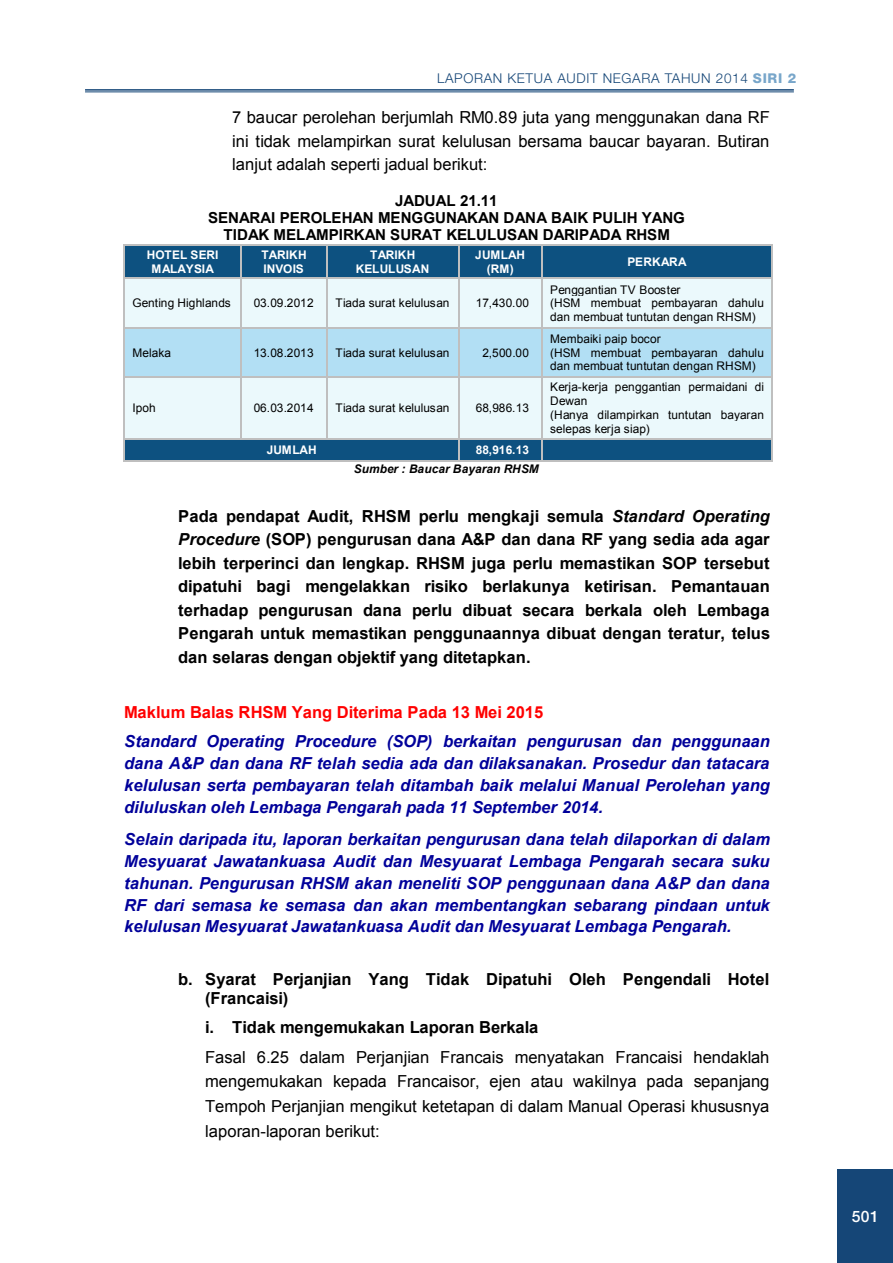
<style>
.page{position:relative;width:893px;height:1263px;background:#fff}
.page>*{position:absolute;margin:0;border:0;box-sizing:border-box;transform-origin:0 0}
.t1{font:italic 700 16.5px/21.8px "Arial";color:#00009a;text-align:justify}
.t2{font:700 16.5px/23.5px "Arial";color:#000;text-align:justify}
.t3{font:16.5px/24.6px "Arial";color:#000;text-align:justify}
.t4{font:700 16.5px "Arial";color:#f00}
.t5{font:500 15.75px "Helvetica Neue LT Std";color:#fff}
.t6{font:700 15.15px/17.1px "Arial";letter-spacing:-.01em;color:#000;text-align:center}
.t7{font:300 13.5px "Helvetica Neue LT Std";letter-spacing:.05em;color:#154677}
.t8{font:11.85px/13.6px "Arial";letter-spacing:.005em;color:#000}
.t9{font:700 11.85px/14.1px "Arial";letter-spacing:.005em;color:#fff;text-align:center}
.t10{font:italic 700 11.85px "Arial";letter-spacing:.005em;color:#000}
.s1{font-weight:800;color:#78a6ca}
.s2{font-style:italic}
</style>
<div class="page">
<div style="left:838px;top:1169px;width:55px;height:94px;background:#154677"></div>
<hr style="left:85px;top:92px;width:709px;height:1px;background:#154677">
<hr style="left:85px;top:89px;width:709px;height:2px;background:#154677">
<div style="left:125px;top:246px;width:115px;height:32px;background:#0d5180"></div>
<div style="left:242px;top:246px;width:84px;height:32px;background:#0d5180"></div>
<div style="left:327px;top:246px;width:131px;height:32px;background:#0d5180"></div>
<div style="left:459px;top:246px;width:82px;height:32px;background:#0d5180"></div>
<div style="left:542px;top:246px;width:230px;height:32px;background:#0d5180"></div>
<hr style="left:123px;top:244px;width:650px;height:1px;background:#bfbfbf">
<hr style="left:123px;top:245px;width:2px;height:33px;background:#bfbfbf">
<hr style="left:240px;top:245px;width:2px;height:33px;background:#bfbfbf">
<hr style="left:326px;top:245px;width:1px;height:33px;background:#bfbfbf">
<hr style="left:458px;top:245px;width:1px;height:33px;background:#bfbfbf">
<hr style="left:541px;top:245px;width:1px;height:33px;background:#bfbfbf">
<hr style="left:771px;top:245px;width:2px;height:33px;background:#bfbfbf">
<div style="left:125px;top:279px;width:115px;height:48px;background:#ebf9fc"></div>
<div style="left:242px;top:279px;width:84px;height:48px;background:#ebf9fc"></div>
<div style="left:327px;top:279px;width:131px;height:48px;background:#ebf9fc"></div>
<div style="left:459px;top:279px;width:82px;height:48px;background:#ebf9fc"></div>
<div style="left:542px;top:279px;width:230px;height:48px;background:#ebf9fc"></div>
<hr style="left:123px;top:278px;width:650px;height:1px;background:#bfbfbf">
<hr style="left:123px;top:279px;width:2px;height:48px;background:#bfbfbf">
<hr style="left:240px;top:279px;width:2px;height:48px;background:#bfbfbf">
<hr style="left:326px;top:279px;width:1px;height:48px;background:#bfbfbf">
<hr style="left:458px;top:279px;width:1px;height:48px;background:#bfbfbf">
<hr style="left:541px;top:279px;width:1px;height:48px;background:#bfbfbf">
<hr style="left:771px;top:279px;width:2px;height:48px;background:#bfbfbf">
<div style="left:125px;top:329px;width:115px;height:47px;background:#b2dff4"></div>
<div style="left:242px;top:329px;width:84px;height:47px;background:#b2dff4"></div>
<div style="left:327px;top:329px;width:131px;height:47px;background:#b2dff4"></div>
<div style="left:459px;top:329px;width:82px;height:47px;background:#b2dff4"></div>
<div style="left:542px;top:329px;width:230px;height:47px;background:#b2dff4"></div>
<hr style="left:123px;top:327px;width:650px;height:1px;background:#bfbfbf">
<hr style="left:123px;top:328px;width:2px;height:48px;background:#bfbfbf">
<hr style="left:240px;top:328px;width:2px;height:48px;background:#bfbfbf">
<hr style="left:326px;top:328px;width:1px;height:48px;background:#bfbfbf">
<hr style="left:458px;top:328px;width:1px;height:48px;background:#bfbfbf">
<hr style="left:541px;top:328px;width:1px;height:48px;background:#bfbfbf">
<hr style="left:771px;top:328px;width:2px;height:48px;background:#bfbfbf">
<div style="left:125px;top:378px;width:115px;height:60px;background:#ebf9fc"></div>
<div style="left:242px;top:378px;width:84px;height:60px;background:#ebf9fc"></div>
<div style="left:327px;top:378px;width:131px;height:60px;background:#ebf9fc"></div>
<div style="left:459px;top:378px;width:82px;height:60px;background:#ebf9fc"></div>
<div style="left:542px;top:378px;width:230px;height:60px;background:#ebf9fc"></div>
<hr style="left:123px;top:376px;width:650px;height:1px;background:#bfbfbf">
<hr style="left:123px;top:377px;width:2px;height:61px;background:#bfbfbf">
<hr style="left:240px;top:377px;width:2px;height:61px;background:#bfbfbf">
<hr style="left:326px;top:377px;width:1px;height:61px;background:#bfbfbf">
<hr style="left:458px;top:377px;width:1px;height:61px;background:#bfbfbf">
<hr style="left:541px;top:377px;width:1px;height:61px;background:#bfbfbf">
<hr style="left:771px;top:377px;width:2px;height:61px;background:#bfbfbf">
<div style="left:125px;top:439px;width:333px;height:22px;background:#0d5180"></div>
<div style="left:459px;top:439px;width:82px;height:22px;background:#0d5180"></div>
<div style="left:542px;top:439px;width:230px;height:22px;background:#0d5180"></div>
<hr style="left:123px;top:438px;width:650px;height:1px;background:#bfbfbf">
<hr style="left:123px;top:439px;width:2px;height:23px;background:#bfbfbf">
<hr style="left:123px;top:461px;width:335px;height:1px;background:#bfbfbf">
<svg style="left:458px;top:439px;width:1px;height:23px"></svg>
<hr style="left:459px;top:461px;width:82px;height:1px;background:#bfbfbf">
<svg style="left:541px;top:439px;width:1px;height:23px"></svg>
<hr style="left:542px;top:461px;width:229px;height:1px;background:#bfbfbf">
<hr style="left:771px;top:439px;width:2px;height:23px;background:#bfbfbf">
<p class="t7" style="left:437px;top:70px;width:361px">LAPORAN KETUA AUDIT NEGARA TAHUN 2014 <span class="s1">SIRI 2</span></p>
<p class="t3" style="left:232px;top:106px;width:539px;line-height:23.5px">7 baucar perolehan berjumlah RM0.89 juta yang menggunakan dana RF ini tidak melampirkan surat kelulusan bersama baucar bayaran. Butiran lanjut adalah seperti jadual berikut:</p>
<p class="t6" style="left:208px;top:193px;width:478px">JADUAL 21.11<br>SENARAI PEROLEHAN MENGGUNAKAN DANA BAIK PULIH YANG<br>TIDAK MELAMPIRKAN SURAT KELULUSAN DARIPADA RHSM</p>
<p class="t9" style="left:147px;top:248px;width:73px">HOTEL SERI<br>MALAYSIA</p>
<p class="t9" style="left:261px;top:248px;width:47px;text-align:left">TARIKH<br>INVOIS</p>
<p class="t9" style="left:356px;top:248px;width:75px">TARIKH<br>KELULUSAN</p>
<p class="t9" style="left:475px;top:248px;width:51px">JUMLAH (RM)</p>
<p class="t9" style="left:627px;top:255px;width:61px">PERKARA</p>
<p class="t8" style="left:132px;top:297px;width:100px">Genting Highlands</p>
<p class="t8" style="left:254px;top:297px;width:61px">03.09.2012</p>
<p class="t8" style="left:336px;top:297px;width:115px">Tiada surat kelulusan</p>
<p class="t8" style="left:476px;top:297px;width:55px">17,430.00</p>
<p class="t8" style="left:550px;top:283px;width:215px">Penggantian TV Booster<br>(HSM membuat pembayaran dahulu dan membuat tuntutan dengan RHSM)</p>
<p class="t8" style="left:132px;top:346px;width:40px">Melaka</p>
<p class="t8" style="left:254px;top:346px;width:61px">13.08.2013</p>
<p class="t8" style="left:336px;top:346px;width:115px">Tiada surat kelulusan</p>
<p class="t8" style="left:482px;top:346px;width:48px">2,500.00</p>
<p class="t8" style="left:132px;top:401px;width:25px">Ipoh</p>
<p class="t8" style="left:254px;top:401px;width:61px">06.03.2014</p>
<p class="t8" style="left:336px;top:401px;width:115px">Tiada surat kelulusan</p>
<p class="t8" style="left:476px;top:401px;width:55px">68,986.13</p>
<p class="t8" style="left:550px;top:332px;width:215px">Membaiki paip bocor<br>(HSM membuat pembayaran dahulu dan membuat tuntutan dengan RHSM)</p>
<p class="t8" style="left:550px;top:380px;width:215px">Kerja-kerja penggantian permaidani di<br>Dewan<br>(Hanya dilampirkan tuntutan bayaran selepas kerja siap)</p>
<p class="t9" style="left:267px;top:443px;width:51px">JUMLAH</p>
<p class="t9" style="left:476px;top:443px;width:55px">88,916.13</p>
<p class="t10" style="left:354px;top:461px;width:186px">Sumber : Baucar Bayaran RHSM</p>
<p class="t2" style="left:178px;top:505px;width:593px">Pada pendapat Audit, RHSM perlu mengkaji semula <span class="s2">Standard Operating Procedure</span> (SOP) pengurusan dana A&amp;P dan dana RF yang sedia ada agar lebih terperinci dan lengkap. RHSM juga perlu memastikan SOP tersebut dipatuhi bagi mengelakkan risiko berlakunya ketirisan. Pemantauan terhadap pengurusan dana perlu dibuat secara berkala oleh Lembaga Pengarah untuk memastikan penggunaannya dibuat dengan teratur, telus dan selaras dengan objektif yang ditetapkan.</p>
<p class="t4" style="left:124px;top:701px;width:421px">Maklum Balas RHSM Yang Diterima Pada 13 Mei 2015</p>
<p class="t1" style="left:124px;top:731px;width:647px">Standard Operating Procedure (SOP) berkaitan pengurusan dan penggunaan dana A&amp;P dan dana RF telah sedia ada dan dilaksanakan. Prosedur dan tatacara kelulusan serta pembayaran telah ditambah baik melalui Manual Perolehan yang diluluskan oleh Lembaga Pengarah pada 11 September 2014.</p>
<p class="t1" style="left:124px;top:829px;width:647px">Selain daripada itu, laporan berkaitan pengurusan dana telah dilaporkan di dalam Mesyuarat Jawatankuasa Audit dan Mesyuarat Lembaga Pengarah secara suku tahunan. Pengurusan RHSM akan meneliti SOP penggunaan dana A&amp;P dan dana RF dari semasa ke semasa dan akan membentangkan sebarang pindaan untuk kelulusan Mesyuarat Jawatankuasa Audit dan Mesyuarat Lembaga Pengarah.</p>
<p class="t2" style="left:205px;top:970px;width:566px;line-height:19px;text-indent:-27px">b. Syarat Perjanjian Yang Tidak Dipatuhi Oleh Pengendali Hotel (Francaisi)</p>
<p class="t2" style="left:205px;top:1016px;width:335px">i. Tidak mengemukakan Laporan Berkala</p>
<p class="t3" style="left:205px;top:1045px;width:566px">Fasal 6.25 dalam Perjanjian Francais menyatakan Francaisi hendaklah mengemukakan kepada Francaisor, ejen atau wakilnya pada sepanjang Tempoh Perjanjian mengikut ketetapan di dalam Manual Operasi khususnya laporan-laporan berikut:</p>
<p class="t5" style="left:852px;top:1207px;width:28px">501</p>
</div>
